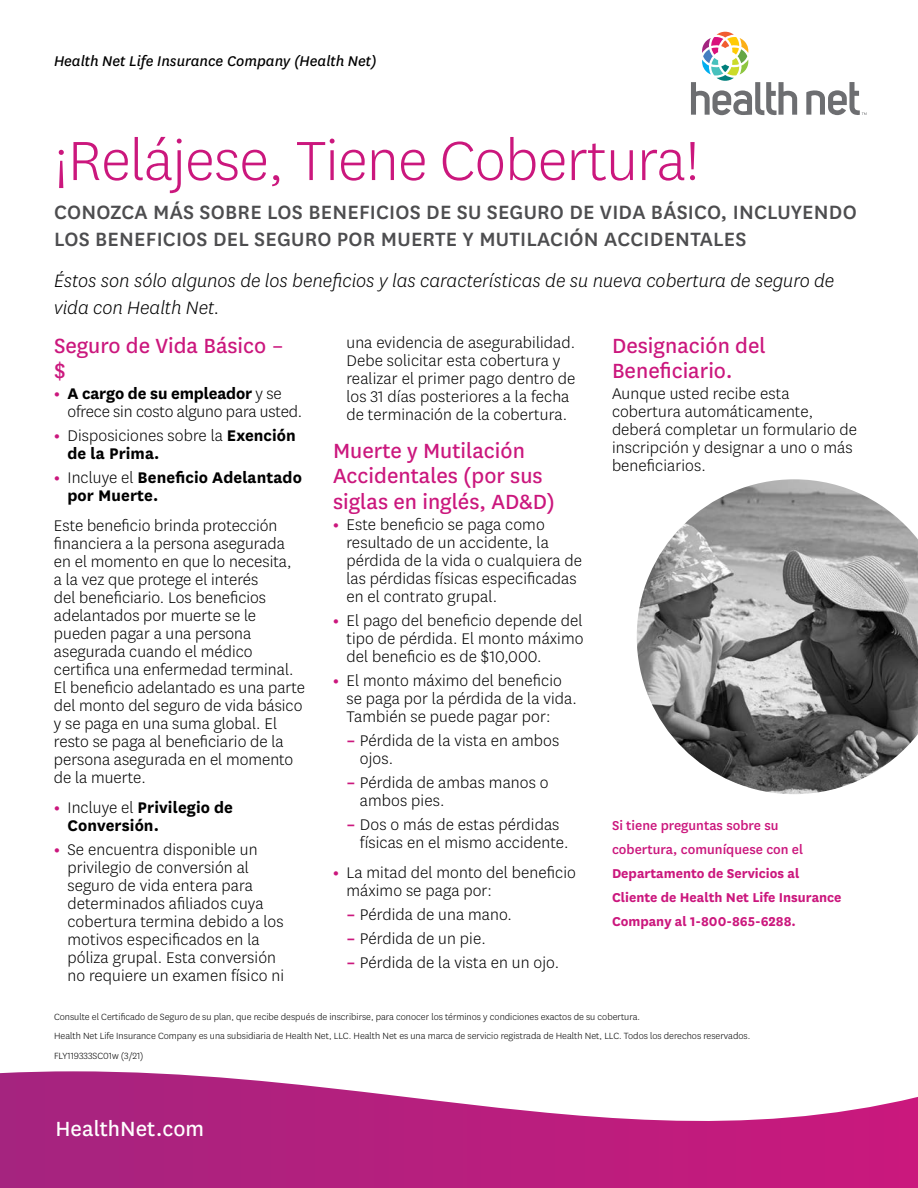
<style>
.page{position:relative;width:918px;height:1188px;background:#fff}
.page>*{position:absolute;margin:0;border:0;box-sizing:border-box;transform-origin:0 0}
.t1{font:300 64.5px "Centene Sans";letter-spacing:-.01em;color:#cb177d}
.t2{font:24px/25.5px "Centene Sans";color:#cb177d}
.t3{font:24px "Centene Sans";color:#fff}
.t4{font:500 22.5px/27px "Centene Sans";letter-spacing:.01em;color:#4d4d4f}
.t5{font:italic 300 21px "Centene Sans";color:#000}
.t6{font:300 18px/18px "Centene Sans";letter-spacing:.005em;color:#000}
.t7{font:700 18px/18px "Centene Sans";letter-spacing:.005em;color:#000}
.t8{font:italic 16.5px "Centene Sans";color:#000}
.t9{font:700 15px/24px "Centene Sans";color:#cb177d}
.t10{font:500 15px/24px "Centene Sans";color:#cb177d}
.t11{font:300 10.5px "Centene Sans";color:#000}
.s1{font-weight:700;color:#cb177d}
.s2{font-weight:700}
.s3{color:#cb177d}
.s4{font-weight:300}
</style>
<div class="page">
<svg style="left:691px;top:31px;width:106px;height:85px"></svg>
<svg style="left:806px;top:82px;width:61px;height:34px"></svg>
<img style="left:637px;top:479px;width:281px;height:315px">
<svg style="left:0;top:1071px;width:918px;height:117px"></svg>
<p class="t8" style="left:54px;top:51px;width:324px">Health Net Life Insurance Company (Health Net)</p>
<h1 class="t1" style="left:54px;top:120px;width:647px">¡Relájese, Tiene Cobertura!</h1>
<h2 class="t4" style="left:54px;top:197px;width:804px">CONOZCA MÁS SOBRE LOS BENEFICIOS DE SU SEGURO DE VIDA BÁSICO, INCLUYENDO<br>LOS BENEFICIOS DEL SEGURO POR MUERTE Y MUTILACIÓN ACCIDENTALES</h2>
<p class="t5" style="left:54px;top:267px;width:782px">Éstos son sólo algunos de los beneficios y las características de su nueva cobertura de seguro de</p>
<p class="t5" style="left:54px;top:294px;width:167px">vida con Health Net.</p>
<h3 class="t2" style="left:54px;top:331px;width:231px">Seguro de Vida Básico – $</h3>
<p class="t6" style="left:67px;top:384px;width:236px;text-indent:-14px"><span class="s1">•</span> <span class="s2">A cargo de su empleador</span> y se ofrece sin costo alguno para usted.</p>
<p class="t6" style="left:67px;top:426px;width:230px;text-indent:-14px"><span class="s1">•</span> Disposiciones sobre la <span class="s2">Exención de la Prima.</span></p>
<p class="t7" style="left:67px;top:467px;width:236px;text-indent:-14px"><span class="s3">•</span> <span class="s4">Incluye el</span> Beneficio Adelantado por Muerte.</p>
<p class="t6" style="left:54px;top:516px;width:253px">Este beneficio brinda protección financiera a la persona asegurada en el momento en que lo necesita,<br>a la vez que protege el interés<br>del beneficiario. Los beneficios adelantados por muerte se le pueden pagar a una persona asegurada cuando el médico certifica una enfermedad terminal.<br>El beneficio adelantado es una parte del monto del seguro de vida básico y se paga en una suma global. El resto se paga al beneficiario de la persona asegurada en el momento de la muerte.</p>
<p class="t7" style="left:67px;top:797px;width:167px;text-indent:-14px"><span class="s3">•</span> <span class="s4">Incluye el</span> Privilegio de<br>Conversión.</p>
<p class="t6" style="left:67px;top:840px;width:218px;text-indent:-14px"><span class="s1">•</span> Se encuentra disponible un privilegio de conversión al seguro de vida entera para determinados afiliados cuya cobertura termina debido a los motivos especificados en la póliza grupal. Esta conversión no requiere un examen físico ni</p>
<p class="t6" style="left:346px;top:333px;width:230px">una evidencia de asegurabilidad.<br>Debe solicitar esta cobertura y realizar el primer pago dentro de los 31 días posteriores a la fecha de terminación de la cobertura.</p>
<h3 class="t2" style="left:333px;top:437px;width:224px">Muerte y Mutilación<br>Accidentales (por sus siglas en inglés, AD&amp;D)</h3>
<p class="t6" style="left:346px;top:515px;width:237px;text-indent:-14px"><span class="s1">•</span> Este beneficio se paga como resultado de un accidente, la pérdida de la vida o cualquiera de las pérdidas físicas especificadas en el contrato grupal.</p>
<p class="t6" style="left:346px;top:611px;width:239px;text-align:justify;text-indent:-14px"><span class="s1">•</span> El pago del beneficio depende del tipo de pérdida. El monto máximo del beneficio es de $10,000.</p>
<p class="t6" style="left:346px;top:671px;width:232px;text-indent:-14px"><span class="s1">•</span> El monto máximo del beneficio se paga por la pérdida de la vida.<br>También se puede pagar por:</p>
<p class="t6" style="left:360px;top:731px;width:201px;text-indent:-14px"><span class="s1">–</span> Pérdida de la vista en ambos ojos.</p>
<p class="t6" style="left:360px;top:773px;width:190px;text-indent:-14px"><span class="s1">–</span> Pérdida de ambas manos o ambos pies.</p>
<p class="t6" style="left:360px;top:815px;width:210px;text-indent:-14px"><span class="s1">–</span> Dos o más de estas pérdidas físicas en el mismo accidente.</p>
<p class="t6" style="left:346px;top:863px;width:231px;text-indent:-14px"><span class="s1">•</span> La mitad del monto del beneficio máximo se paga por:</p>
<p class="t6" style="left:346px;top:905px;width:167px"><span class="s1">–</span> Pérdida de una mano.</p>
<p class="t6" style="left:346px;top:929px;width:141px"><span class="s1">–</span> Pérdida de un pie.</p>
<p class="t6" style="left:346px;top:953px;width:214px"><span class="s1">–</span> Pérdida de la vista en un ojo.</p>
<h3 class="t2" style="left:612px;top:331px;width:155px">Designación del<br>Beneficiario.</h3>
<p class="t6" style="left:612px;top:384px;width:247px">Aunque usted recibe esta cobertura automáticamente, deberá completar un formulario de inscripción y designar a uno o más beneficiarios.</p>
<p class="t10" style="left:612px;top:812px;width:193px">Si tiene preguntas sobre su cobertura, comuníquese con el</p>
<p class="t9" style="left:612px;top:860px;width:231px">Departamento de Servicios al<br>Cliente de Health Net Life Insurance<br>Company al 1-800-865-6288.</p>
<p class="t11" style="left:54px;top:1010px;width:588px">Consulte el Certificado de Seguro de su plan, que recibe después de inscribirse, para conocer los términos y condiciones exactos de su cobertura.</p>
<p class="t11" style="left:54px;top:1030px;width:698px">Health Net Life Insurance Company es una subsidiaria de Health Net, LLC. Health Net es una marca de servicio registrada de Health Net, LLC. Todos los derechos reservados.</p>
<p class="t11" style="left:54px;top:1049px;width:91px">FLY119333SC01w (3/21)</p>
<p class="t3" style="left:56px;top:1113px;width:150px">HealthNet.com</p>
</div>
